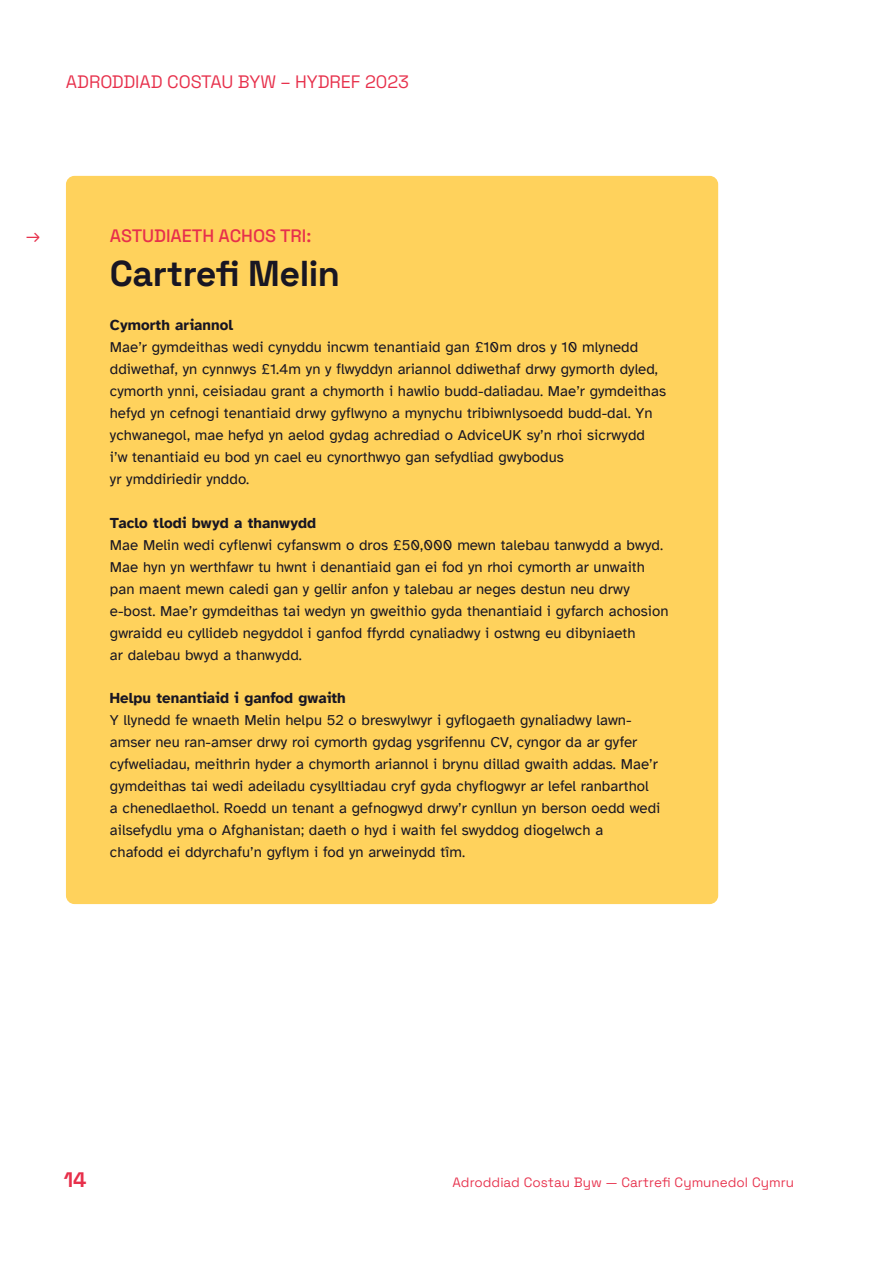
<style>
.page{position:relative;width:893px;height:1263px;background:#fff}
.page>*{position:absolute;margin:0;border:0;box-sizing:border-box;transform-origin:0 0}
.Heading_24_SG{font:300 36px "Space Grotesk";letter-spacing:-.015em;color:#181623}
.t1{font:300 21px "Space Grotesk";color:#e7304b}
.Heading_12_CAPS{font:300 18px "Space Grotesk";letter-spacing:-.005em;color:#e7304b}
.Body_No_Indent_Atk{font:15px/22px "Atkinson Hyperlegible";letter-spacing:.005em;color:#181623}
.Body_No_Indent_Atk-2{font:700 15px "Atkinson Hyperlegible";letter-spacing:.005em;color:#181623}
.t2{font:300 13.5px "Space Grotesk";letter-spacing:.005em;color:#e7304b}
</style>
<div class="page">
<div style="left:66px;top:176px;width:652px;height:728px;background:#ffd25c;border-radius:9px"></div>
<p class="Heading_12_CAPS" style="left:66px;top:68px;width:345px">Adroddiad Costau Byw – Hydref 2023</p>
<p class="Heading_12_CAPS" style="left:26px;top:222px;width:16px">→</p>
<p class="Heading_12_CAPS" style="left:110px;top:222px;width:203px">ASTUDIAETH ACHOS TRI:</p>
<p class="Heading_24_SG" style="left:110px;top:247px;width:232px">Cartrefi Melin</p>
<p class="Body_No_Indent_Atk-2" style="left:110px;top:316px;width:125px">Cymorth ariannol</p>
<p class="Body_No_Indent_Atk" style="left:110px;top:336px;width:558px">Mae’r gymdeithas wedi cynyddu incwm tenantiaid gan £10m dros y 10 mlynedd ddiwethaf, yn cynnwys £1.4m yn y flwyddyn ariannol ddiwethaf drwy gymorth dyled, cymorth ynni, ceisiadau grant a chymorth i hawlio budd-daliadau. Mae’r gymdeithas hefyd yn cefnogi tenantiaid drwy gyflwyno a mynychu tribiwnlysoedd budd-dal. Yn ychwanegol, mae hefyd yn aelod gydag achrediad o AdviceUK sy’n rhoi sicrwydd i’w tenantiaid eu bod yn cael eu cynorthwyo gan sefydliad gwybodus<br>yr ymddiriedir ynddo.</p>
<p class="Body_No_Indent_Atk-2" style="left:110px;top:514px;width:208px">Taclo tlodi bwyd a thanwydd</p>
<p class="Body_No_Indent_Atk" style="left:110px;top:534px;width:560px">Mae Melin wedi cyflenwi cyfanswm o dros £50,000 mewn talebau tanwydd a bwyd.<br>Mae hyn yn werthfawr tu hwnt i denantiaid gan ei fod yn rhoi cymorth ar unwaith pan maent mewn caledi gan y gellir anfon y talebau ar neges destun neu drwy e-bost. Mae’r gymdeithas tai wedyn yn gweithio gyda thenantiaid i gyfarch achosion gwraidd eu cyllideb negyddol i ganfod ffyrdd cynaliadwy i ostwng eu dibyniaeth<br>ar dalebau bwyd a thanwydd.</p>
<p class="Body_No_Indent_Atk-2" style="left:110px;top:690px;width:237px">Helpu tenantiaid i ganfod gwaith</p>
<p class="Body_No_Indent_Atk" style="left:110px;top:710px;width:552px">Y llynedd fe wnaeth Melin helpu 52 o breswylwyr i gyflogaeth gynaliadwy lawn&shy;amser neu ran-amser drwy roi cymorth gydag ysgrifennu CV, cyngor da ar gyfer cyfweliadau, meithrin hyder a chymorth ariannol i brynu dillad gwaith addas. Mae’r gymdeithas tai wedi adeiladu cysylltiadau cryf gyda chyflogwyr ar lefel ranbarthol<br>a chenedlaethol. Roedd un tenant a gefnogwyd drwy’r cynllun yn berson oedd wedi ailsefydlu yma o Afghanistan; daeth o hyd i waith fel swyddog diogelwch a chafodd ei ddyrchafu’n gyflym i fod yn arweinydd tîm.</p>
<h2 class="t1" style="left:64px;top:1164px;width:24px">14</h2>
<p class="t2" style="left:452px;top:1172px;width:343px">Adroddiad Costau Byw — Cartrefi Cymunedol Cymru</p>
</div>
